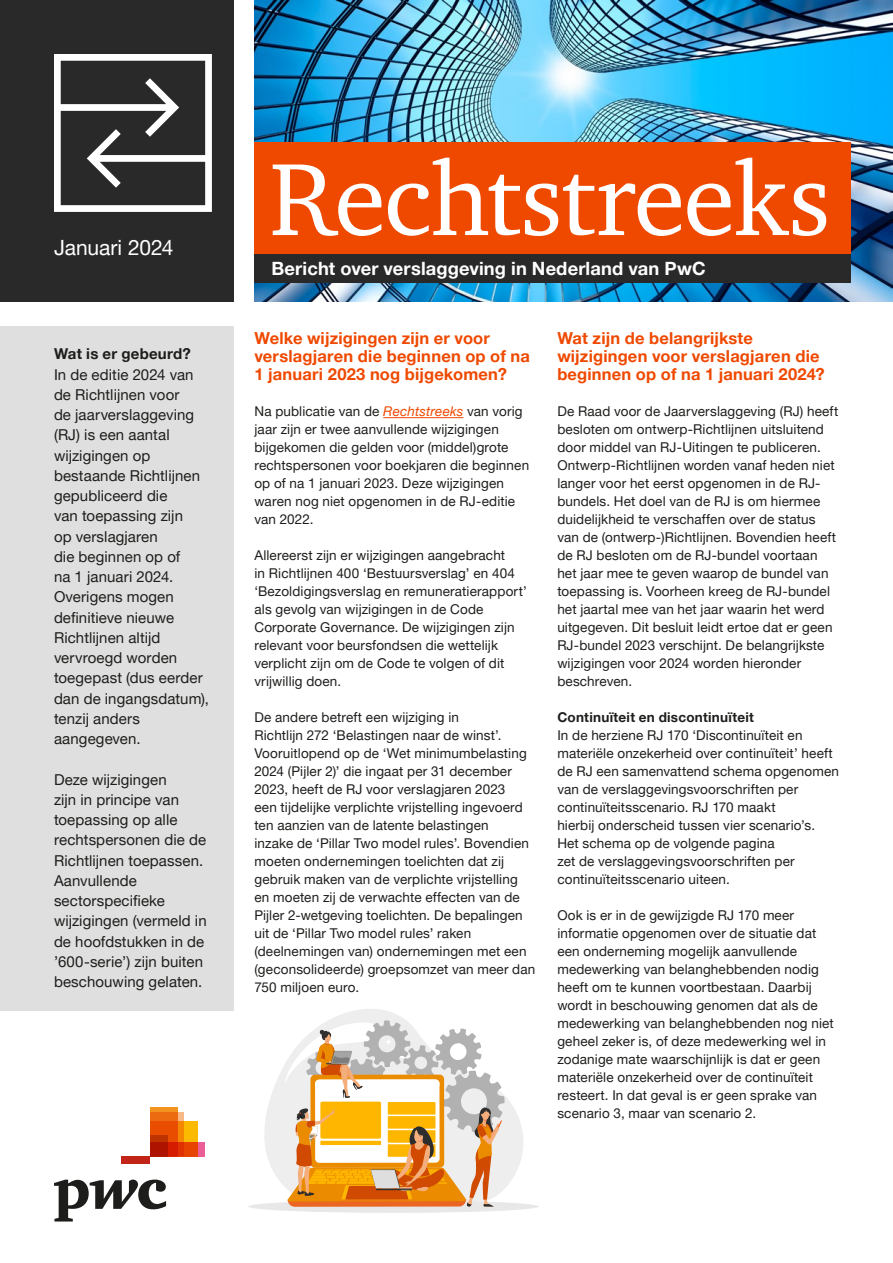
<style>
.page{position:relative;width:893px;height:1263px;background:#fff}
.page>*{position:absolute;margin:0;border:0;box-sizing:border-box;transform-origin:0 0}
.t1{font:105px "ITC Charter Com";letter-spacing:-.02em;color:#fff}
.t2{font:21px "Helvetica Neue LT Pro";color:#fff}
.t3{font:700 18.3px "Helvetica Neue LT Pro";letter-spacing:.01em;color:#fff}
.t4{font:700 16.5px/18px "Helvetica Neue LT Pro";letter-spacing:.01em;color:#ef4900}
.t5{font:15px/20.2px "Helvetica Neue LT Pro";letter-spacing:.005em;color:#1d1d1b}
.t6{font:700 15px "Helvetica Neue LT Pro";letter-spacing:.015em;color:#1d1d1b}
.t7{font:13.5px/18px "Helvetica Neue LT Pro";letter-spacing:.01em;color:#1d1d1b}
.t8{font:700 13.5px "Helvetica Neue LT Pro";letter-spacing:.02em;color:#1d1d1b}
.s1{font-style:italic;color:#ef4900}
</style>
<div class="page">
<svg style="left:264px;top:1009px;width:259px;height:179px"></svg>
<div style="left:248px;top:1200px;width:291px;height:13px;background:#e8e8e8;border-radius:50%"></div>
<svg style="left:284px;top:1019px;width:221px;height:188px"></svg>
<div style="left:0;top:0;width:233px;height:302px;background:#292929"></div>
<div style="left:0;top:326px;width:233px;height:684px;background:#dfdfdf"></div>
<img style="left:254px;top:0;width:639px;height:302px">
<svg style="left:54px;top:54px;width:158px;height:158px"></svg>
<div style="left:150px;top:1121px;width:48px;height:35px;background:#fbba00"></div>
<svg style="left:183px;top:1142px;width:22px;height:14px"></svg>
<svg style="left:178px;top:1112px;width:5px;height:44px"></svg>
<svg style="left:150px;top:1107px;width:28px;height:49px"></svg>
<svg style="left:150px;top:1135px;width:17px;height:21px"></svg>
<div style="left:122px;top:1156px;width:28px;height:7px;background:#c22417"></div>
<svg style="left:54px;top:1179px;width:112px;height:42px"></svg>
<hr style="left:383px;top:417px;width:80px;height:1px;background:#ef4900">
<div style="left:254px;top:142px;width:596px;height:113px;background:#ef4900"></div>
<div style="left:254px;top:255px;width:596px;height:28px;background:#292929"></div>
<h2 class="t2" style="left:54px;top:235px;width:121px">Januari 2024</h2>
<p class="t6" style="left:54px;top:345px;width:138px">Wat is er gebeurd?</p>
<p class="t5" style="left:54px;top:364px;width:156px">In de editie 2024 van de Richtlijnen voor<br>de jaarverslaggeving (RJ) is een aantal wijzigingen op bestaande Richtlijnen gepubliceerd die<br>van toepassing zijn<br>op verslagjaren<br>die beginnen op of<br>na 1 januari 2024.<br>Overigens mogen definitieve nieuwe<br>Richtlijnen altijd vervroegd worden toegepast (dus eerder dan de ingangsdatum), tenzij anders aangegeven.</p>
<p class="t5" style="left:54px;top:769px;width:154px">Deze wijzigingen<br>zijn in principe van toepassing op alle rechtspersonen die de<br>Richtlijnen toepassen.<br>Aanvullende sectorspecifieke wijzigingen (vermeld in de hoofdstukken in de ’600-serie’) zijn buiten beschouwing gelaten.</p>
<h1 class="t1" style="left:269px;top:135px;width:563px">Rechtstreeks</h1>
<h3 class="t3" style="left:272px;top:257px;width:436px">Bericht over verslaggeving in Nederland van PwC</h3>
<p class="t4" style="left:254px;top:329px;width:277px">Welke wijzigingen zijn er voor verslagjaren die beginnen op of na<br>1 januari 2023 nog bijgekomen?</p>
<p class="t7" style="left:254px;top:402px;width:276px">Na publicatie van de <span class="s1">Rechtstreeks</span> van vorig jaar zijn er twee aanvullende wijzigingen bijgekomen die gelden voor (middel)grote rechtspersonen voor boekjaren die beginnen op of na 1 januari 2023. Deze wijzigingen waren nog niet opgenomen in de RJ-editie van 2022.</p>
<p class="t7" style="left:254px;top:546px;width:274px">Allereerst zijn er wijzigingen aangebracht<br>in Richtlijnen 400 ‘Bestuursverslag’ en 404 ‘Bezoldigingsverslag en remuneratierapport’ als gevolg van wijzigingen in de Code Corporate Governance. De wijzigingen zijn relevant voor beursfondsen die wettelijk verplicht zijn om de Code te volgen of dit vrijwillig doen.</p>
<p class="t7" style="left:254px;top:708px;width:282px">De andere betreft een wijziging in<br>Richtlijn 272 ‘Belastingen naar de winst’.<br>Vooruitlopend op de ‘Wet minimumbelasting 2024 (Pijler 2)’ die ingaat per 31 december 2023, heeft de RJ voor verslagjaren 2023<br>een tijdelijke verplichte vrijstelling ingevoerd ten aanzien van de latente belastingen<br>inzake de ‘Pillar Two model rules’. Bovendien moeten ondernemingen toelichten dat zij gebruik maken van de verplichte vrijstelling en moeten zij de verwachte effecten van de Pijler 2-wetgeving toelichten. De bepalingen uit de ‘Pillar Two model rules’ raken (deelnemingen van) ondernemingen met een (geconsolideerde) groepsomzet van meer dan 750 miljoen euro.</p>
<p class="t4" style="left:557px;top:329px;width:269px">Wat zijn de belangrijkste wijzigingen voor verslagjaren die beginnen op of na 1 januari 2024?</p>
<p class="t7" style="left:557px;top:402px;width:282px">De Raad voor de Jaarverslaggeving (RJ) heeft besloten om ontwerp-Richtlijnen uitsluitend door middel van RJ-Uitingen te publiceren.<br>Ontwerp-Richtlijnen worden vanaf heden niet langer voor het eerst opgenomen in de RJ&shy;bundels. Het doel van de RJ is om hiermee duidelijkheid te verschaffen over de status van de (ontwerp-)Richtlijnen. Bovendien heeft de RJ besloten om de RJ-bundel voortaan het jaar mee te geven waarop de bundel van toepassing is. Voorheen kreeg de RJ-bundel het jaartal mee van het jaar waarin het werd uitgegeven. Dit besluit leidt ertoe dat er geen RJ-bundel 2023 verschijnt. De belangrijkste wijzigingen voor 2024 worden hieronder beschreven.</p>
<p class="t8" style="left:557px;top:709px;width:198px">Continuïteit en discontinuïteit</p>
<p class="t7" style="left:557px;top:726px;width:283px">In de herziene RJ 170 ‘Discontinuïteit en materiële onzekerheid over continuïteit’ heeft de RJ een samenvattend schema opgenomen van de verslaggevingsvoorschriften per continuïteitsscenario. RJ 170 maakt<br>hierbij onderscheid tussen vier scenario’s.<br>Het schema op de volgende pagina<br>zet de verslaggevingsvoorschriften per continuïteitsscenario uiteen.</p>
<p class="t7" style="left:557px;top:906px;width:278px">Ook is er in de gewijzigde RJ 170 meer informatie opgenomen over de situatie dat een onderneming mogelijk aanvullende medewerking van belanghebbenden nodig heeft om te kunnen voortbestaan. Daarbij wordt in beschouwing genomen dat als de medewerking van belanghebbenden nog niet geheel zeker is, of deze medewerking wel in zodanige mate waarschijnlijk is dat er geen materiële onzekerheid over de continuïteit resteert. In dat geval is er geen sprake van scenario 3, maar van scenario 2.</p>
</div>
